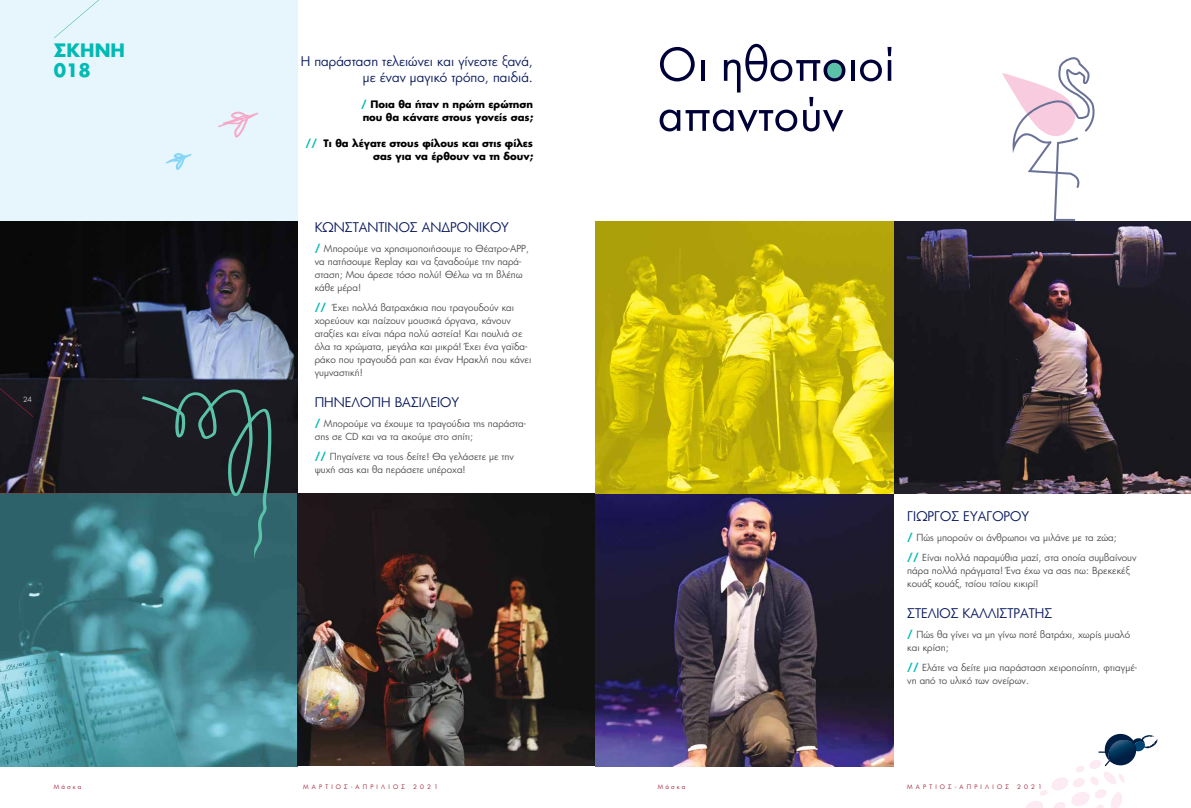
<style>
.page{position:relative;width:1191px;height:808px;background:#fff}
.page>*{position:absolute;margin:0;border:0;box-sizing:border-box;transform-origin:0 0}
.t1{font:50px/50px "Wuerth";color:#000038}
.t2{font:700 18px/20px "PF Futura Neu";color:#00bab4}
.t3{font:13px/16px "PF Futura Neu";color:#0a1a5d;text-align:right}
.t4{font:700 10px/13px "PF Futura Neu";color:#000}
.t5{font:9.5px/13px "PF Futura Neu";color:#4d4d4f}
.t6{font:7px "PF Futura Neu";color:#cdcfd0}
.t7{font:6px "PF Futura Neu";letter-spacing:.53em;color:#9e1b34}
.s1{color:#00bab4}
.s2{font-weight:700;font-size:10px;color:#00bab4}
</style>
<div class="page">
<img style="left:0;top:221px;width:298px;height:545px">
<div style="left:0;top:0;width:298px;height:221px;background:#e7f6fd"></div>
<svg style="left:0;top:388px;width:33px;height:29px"></svg>
<div style="left:825px;top:62px;width:17px;height:16px;background:#5ac2a8;border-radius:50%"></div>
<svg style="left:54px;top:0;width:45px;height:38px"></svg>
<img style="left:298px;top:493px;width:595px;height:273px">
<img style="left:595px;top:221px;width:596px;height:272px">
<svg style="left:1002px;top:57px;width:93px;height:164px"></svg>
<svg style="left:218px;top:111px;width:40px;height:27px"></svg>
<svg style="left:166px;top:153px;width:25px;height:17px"></svg>
<svg style="left:142px;top:389px;width:133px;height:170px;background:#2a474c"></svg>
<svg style="left:1025px;top:733px;width:132px;height:75px"></svg>
<h2 class="t2" style="left:54px;top:40px;width:73px">ΣΚΗΝΗ<br>018</h2>
<h3 class="t3" style="left:301px;top:53px;width:234px">Η παράσταση τελειώνει και γίνεστε ξανά, με έναν μαγικό τρόπο, παιδιά.</h3>
<p class="t4" style="left:361px;top:97px;width:173px"><span class="s1">/</span> Ποια θα ήταν η πρώτη ερώτηση που θα κάνατε στους γονείς σας;</p>
<p class="t4" style="left:305px;top:136px;width:229px;text-align:right"><span class="s1">//</span> Τι θα λέγατε στους φίλους και στις φίλες σας για να έρθουν να τη δουν;</p>
<p class="t6" style="left:23px;top:395px;width:10px">24</p>
<h3 class="t3" style="left:315px;top:219px;width:196px">ΚΩΝΣΤΑΝΤΙΝΟΣ ΑΝΔΡΟΝΙΚΟΥ</h3>
<p class="t5" style="left:315px;top:242px;width:216px"><span class="s2">/</span> Μπορούμε να χρησιμοποιήσουμε το Θέατρο-APP, να πατήσουμε Replay και να ξαναδούμε την παρά&shy;σταση; Μου άρεσε τόσο πολύ! Θέλω να τη βλέπω κάθε μέρα!</p>
<p class="t5" style="left:315px;top:301px;width:218px"><span class="s2">//</span> Έχει πολλά βατραχάκια που τραγουδούν και χορεύουν και παίζουν μουσικά όργανα, κάνουν αταξίες και είναι πάρα πολύ αστεία! Και πουλιά σε όλα τα χρώματα, μεγάλα και μικρά! Έχει ένα γαϊδα&shy;ράκο που τραγουδά ραπ και έναν Ηρακλή που κάνει γυμναστική!</p>
<h3 class="t3" style="left:315px;top:394px;width:146px">ΠΗΝΕΛΟΠΗ ΒΑΣΙΛΕΙΟΥ</h3>
<p class="t5" style="left:315px;top:417px;width:213px"><span class="s2">/</span> Μπορούμε να έχουμε τα τραγούδια της παράστα&shy;σης σε CD και να τα ακούμε στο σπίτι;</p>
<p class="t5" style="left:315px;top:450px;width:201px"><span class="s2">//</span> Πηγαίνετε να τους δείτε! Θα γελάσετε με την ψυχή σας και θα περάσετε υπέροχα!</p>
<p class="t7" style="left:54px;top:783px;width:29px">Μάσκα</p>
<p class="t7" style="left:303px;top:783px;width:103px">ΜΑΡΤΙΟΣ-ΑΠΡΙΛΙΟΣ</p>
<p class="t7" style="left:413px;top:783px;width:26px">2021</p>
<h1 class="t1" style="left:658px;top:37px;width:238px">Οι ηθοποιοί απαντούν</h1>
<h3 class="t3" style="left:907px;top:508px;width:123px">ΓΙΩΡΓΟΣ ΕΥΑΓΟΡΟΥ</h3>
<p class="t5" style="left:907px;top:527px;width:231px;line-height:20px"><span class="s2">/</span> Πώς μπορούν οι άνθρωποι να μιλάνε με τα ζώα;<br><span class="s2">//</span> Είναι πολλά παραμύθια μαζί, στα οποία συμβαίνουν</p>
<p class="t5" style="left:907px;top:564px;width:224px">πάρα πολλά πράγματα! Ένα έχω να σας πω: Βρεκεκέξ κουάξ κουάξ, τσίου τσίου κικιρί!</p>
<h3 class="t3" style="left:907px;top:605px;width:146px">ΣΤΕΛΙΟΣ ΚΑΛΛΙΣΤΡΑΤΗΣ</h3>
<p class="t5" style="left:907px;top:628px;width:224px"><span class="s2">/</span> Πώς θα γίνει να μη γίνω ποτέ βατράχι, χωρίς μυαλό και κρίση;</p>
<p class="t5" style="left:907px;top:661px;width:231px"><span class="s2">//</span> Ελάτε να δείτε μια παράσταση χειροποίητη, φτιαγμέ&shy;νη από το υλικό των ονείρων.</p>
<p class="t7" style="left:658px;top:783px;width:29px">Μάσκα</p>
<p class="t7" style="left:907px;top:783px;width:103px">ΜΑΡΤΙΟΣ-ΑΠΡΙΛΙΟΣ</p>
<p class="t7" style="left:1017px;top:783px;width:26px">2021</p>
</div>
